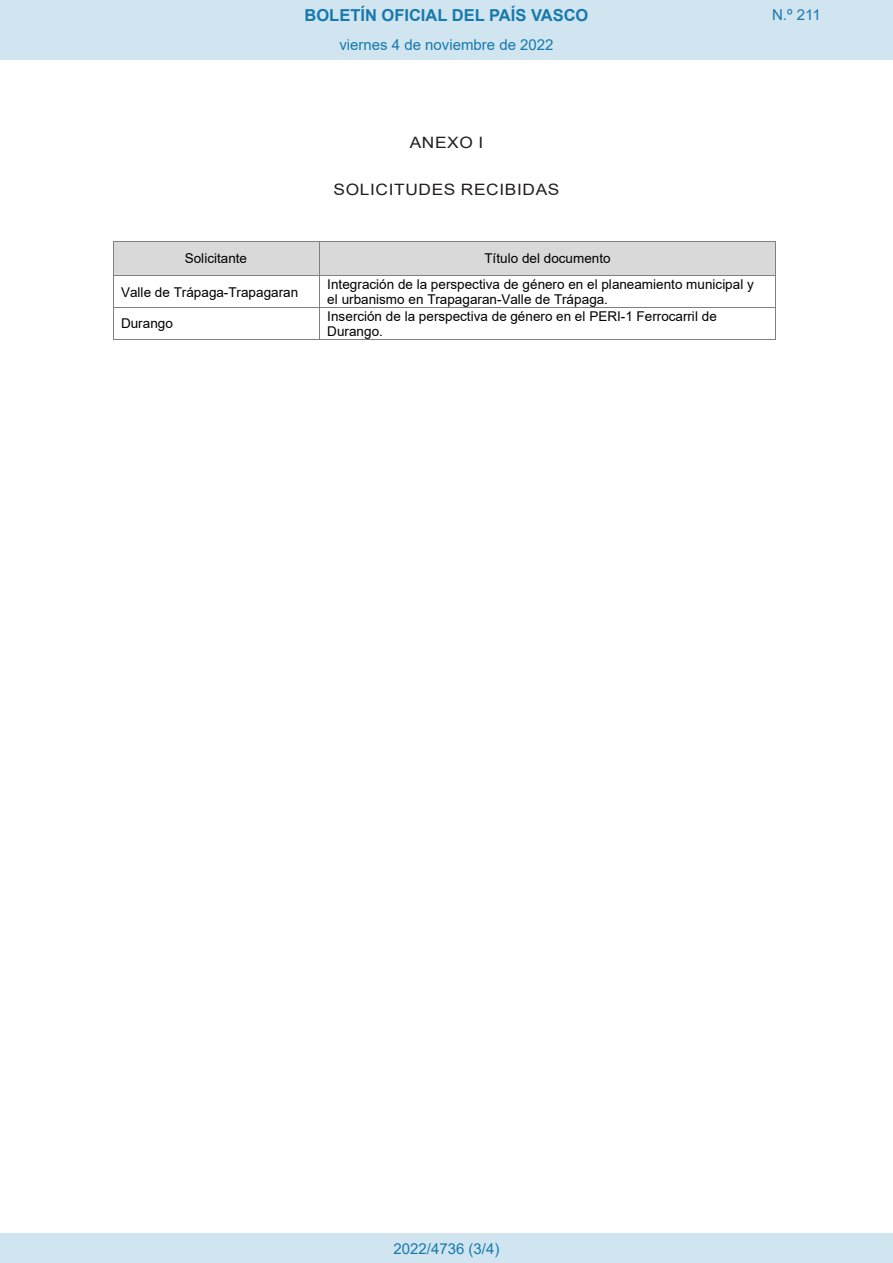
<style>
.page{position:relative;width:893px;height:1263px;background:#fff}
.page>*{position:absolute;margin:0;border:0;box-sizing:border-box;transform-origin:0 0}
.t1{font:700 16.5px "Arial";color:#1879ad}
.BOPVClave{font:15.6px "Arial";letter-spacing:.035em;color:#231f20;scale:1.11 1}
.Paginacion_Centro{font:15px "Arial";color:#1879ad}
.t2{font:13.5px/15.6px "Arial";letter-spacing:.005em;color:#000}
</style>
<div class="page">
<div style="left:0;top:0;width:893px;height:60px;background:#d0e5f0"></div>
<div style="left:0;top:1233px;width:893px;height:30px;background:#d0e5f0"></div>
<div style="left:113px;top:241px;width:206px;height:34px;background:#d9d9d9"></div>
<div style="left:320px;top:241px;width:455px;height:34px;background:#d9d9d9"></div>
<hr style="left:113px;top:241px;width:206px;height:1px;background:#808080">
<hr style="left:320px;top:241px;width:455px;height:1px;background:#808080">
<hr style="left:113px;top:241px;width:1px;height:34px;background:#808080">
<hr style="left:319px;top:241px;width:1px;height:34px;background:#808080">
<hr style="left:775px;top:241px;width:1px;height:34px;background:#808080">
<hr style="left:113px;top:275px;width:206px;height:1px;background:#808080">
<hr style="left:320px;top:275px;width:455px;height:1px;background:#808080">
<hr style="left:113px;top:276px;width:1px;height:31px;background:#808080">
<hr style="left:319px;top:276px;width:1px;height:31px;background:#808080">
<hr style="left:775px;top:276px;width:1px;height:31px;background:#808080">
<hr style="left:113px;top:307px;width:206px;height:1px;background:#808080">
<hr style="left:320px;top:307px;width:455px;height:1px;background:#808080">
<hr style="left:113px;top:308px;width:1px;height:31px;background:#808080">
<hr style="left:113px;top:339px;width:206px;height:1px;background:#808080">
<hr style="left:319px;top:308px;width:1px;height:31px;background:#808080">
<hr style="left:320px;top:339px;width:455px;height:1px;background:#808080">
<hr style="left:775px;top:308px;width:1px;height:31px;background:#808080">
<p class="t1" style="left:305px;top:3px;width:285px">BOLETÍN OFICIAL DEL PAÍS VASCO</p>
<p class="Paginacion_Centro" style="left:339px;top:35px;width:216px">viernes 4 de noviembre de 2022</p>
<p class="Paginacion_Centro" style="left:772px;top:5px;width:50px">N.º 211</p>
<p class="BOPVClave" style="left:410px;top:132px;width:68px">ANEXO I</p>
<p class="BOPVClave" style="left:333px;top:178px;width:205px">SOLICITUDES RECIBIDAS</p>
<p class="t2" style="left:185px;top:251px;width:64px">Solicitante</p>
<p class="t2" style="left:484px;top:251px;width:128px">Título del documento</p>
<p class="t2" style="left:121px;top:284px;width:179px">Valle de Trápaga-Trapagaran</p>
<p class="t2" style="left:327px;top:276px;width:428px">Integración de la perspectiva de género en el planeamiento municipal y el urbanismo en Trapagaran-Valle de Trápaga.</p>
<p class="t2" style="left:121px;top:316px;width:53px">Durango</p>
<p class="t2" style="left:327px;top:308px;width:391px">Inserción de la perspectiva de género en el PERI-1 Ferrocarril de<br>Durango.</p>
<p class="Paginacion_Centro" style="left:393px;top:1238px;width:107px">2022/4736 (3/4)</p>
</div>
